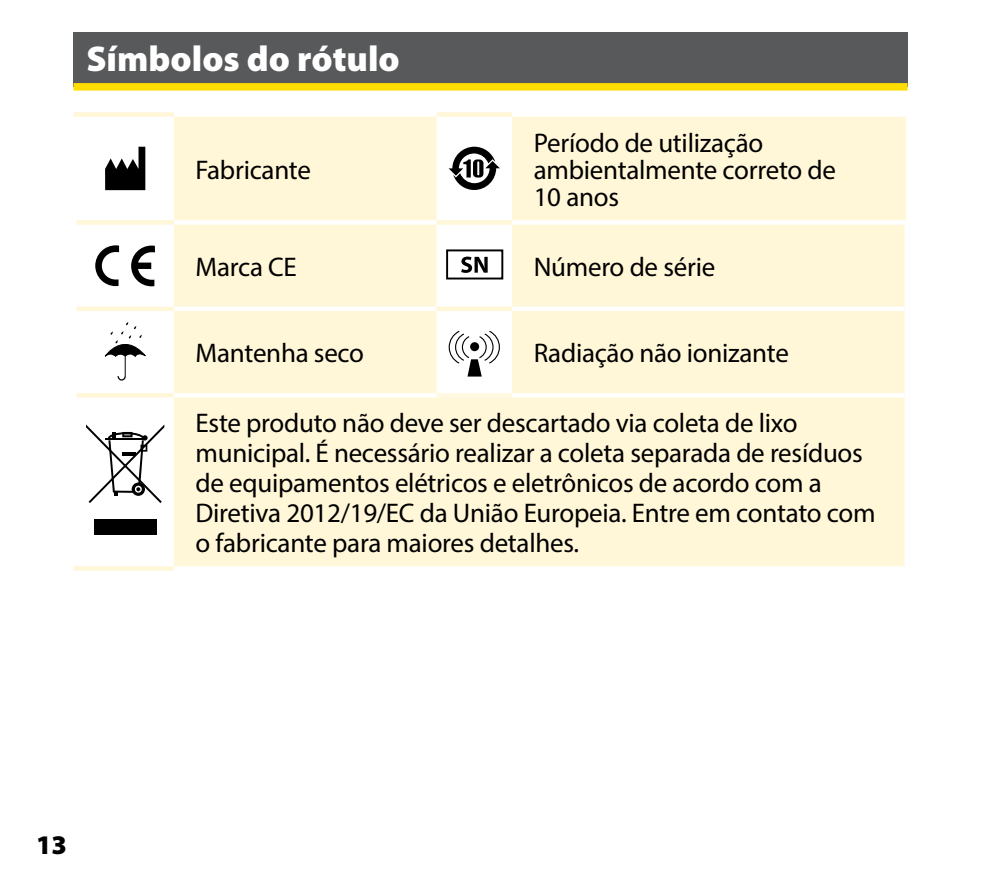
<style>
.page{position:relative;width:994px;height:890px;background:#fff}
.page>*{position:absolute;margin:0;border:0;box-sizing:border-box;transform-origin:0 0}
.t1{font:900 36px "Myriad Pro";color:#fff}
.t2{font:27px/30px "Myriad Pro";letter-spacing:-.01em;color:#000}
.t3{font:900 27px "Myriad Pro";color:#000}
</style>
<div class="page">
<div style="left:73px;top:33px;width:834px;height:54px;background:#58595b"></div>
<div style="left:73px;top:83px;width:834px;height:8px;background:#fd0"></div>
<div style="left:174px;top:117px;width:732px;height:449px;background:#fff7d8"></div>
<div style="left:512px;top:220px;width:395px;height:5px;background:#fff"></div>
<div style="left:174px;top:220px;width:262px;height:5px;background:#fff"></div>
<hr style="left:174px;top:307px;width:262px;height:4px;background:#fff">
<hr style="left:512px;top:307px;width:392px;height:4px;background:#fff">
<hr style="left:904px;top:225px;width:3px;height:84px;background:#fff">
<hr style="left:904px;top:309px;width:3px;height:86px;background:#fff">
<div style="left:73px;top:112px;width:101px;height:5px;background:#fff7d8"></div>
<div style="left:436px;top:112px;width:76px;height:5px;background:#fff7d8"></div>
<div style="left:76px;top:220px;width:98px;height:5px;background:#fff7d8"></div>
<div style="left:436px;top:220px;width:76px;height:5px;background:#fff7d8"></div>
<hr style="left:436px;top:307px;width:76px;height:4px;background:#fff7d8">
<hr style="left:904px;top:395px;width:3px;height:171px;background:#fff">
<hr style="left:76px;top:307px;width:98px;height:4px;background:#fff7d8">
<hr style="left:76px;top:393px;width:98px;height:4px;background:#fff7d8">
<div style="left:73px;top:566px;width:101px;height:5px;background:#fff7d8"></div>
<hr style="left:174px;top:393px;width:262px;height:4px;background:#fff">
<hr style="left:512px;top:393px;width:392px;height:4px;background:#fff">
<hr style="left:436px;top:393px;width:76px;height:4px;background:#fff9e4">
<svg style="left:105px;top:147px;width:40px;height:43px"></svg>
<svg style="left:448px;top:147px;width:52px;height:43px"></svg>
<svg style="left:95px;top:245px;width:24px;height:41px"></svg>
<svg style="left:131px;top:246px;width:24px;height:40px"></svg>
<div style="left:447px;top:250px;width:55px;height:29px;background:#fff"></div>
<div style="left:446px;top:249px;width:57px;height:30px;border:2px solid #000"></div>
<svg style="left:461px;top:257px;width:26px;height:16px"></svg>
<svg style="left:105px;top:322px;width:41px;height:59px"></svg>
<svg style="left:448px;top:330px;width:52px;height:47px"></svg>
<svg style="left:86px;top:424px;width:78px;height:79px"></svg>
<div style="left:94px;top:519px;width:63px;height:15px;background:#000"></div>
<h1 class="t1" style="left:86px;top:39px;width:315px">Símbolos do rótulo</h1>
<p class="t2" style="left:195px;top:154px;width:117px">Fabricante</p>
<p class="t2" style="left:534px;top:129px;width:304px;line-height:27px">Período de utilização ambientalmente correto de<br>10 anos</p>
<p class="t2" style="left:195px;top:251px;width:103px">Marca CE</p>
<p class="t2" style="left:534px;top:251px;width:183px">Número de série</p>
<p class="t2" style="left:195px;top:338px;width:170px">Mantenha seco</p>
<p class="t2" style="left:534px;top:338px;width:257px">Radiação não ionizante</p>
<p class="t2" style="left:195px;top:407px;width:681px">Este produto não deve ser descartado via coleta de lixo municipal. É necessário realizar a coleta separada de resíduos de equipamentos elétricos e eletrônicos de acordo com a Diretiva 2012/19/EC da União Europeia. Entre em contato com o fabricante para maiores detalhes.</p>
<p class="t3" style="left:36px;top:829px;width:32px">13</p>
</div>
